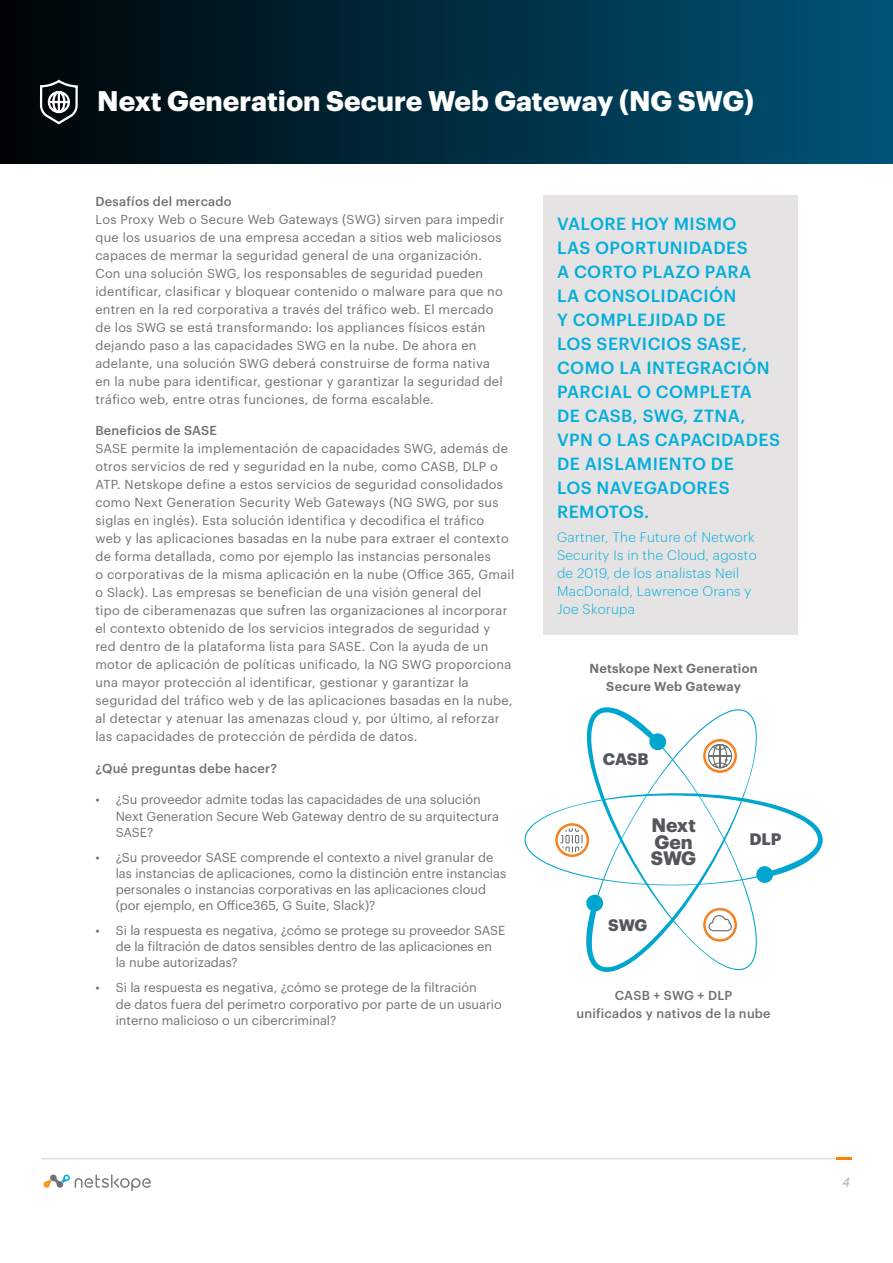
<style>
.page{position:relative;width:893px;height:1263px;background:#fff}
.page>*{position:absolute;margin:0;border:0;box-sizing:border-box;transform-origin:0 0}
.main_headline_title{font:700 27.75px "Graphik";letter-spacing:-.005em;color:#fff}
.t1{font:700 19.05px/16.4px "Graphik";color:#53565a}
.callout{font:500 17.25px/24px "Graphik";letter-spacing:.025em;color:#00aedc}
.t2{font:700 16.35px "Graphik";color:#53565a}
.callout_title_name{font:300 13.5px/18px "Graphik";letter-spacing:.025em;color:#00aedc}
.t3{font:italic 13.5px "Arial";color:#aeb6bb}
.body_copy{font:12.75px/18px "Graphik";letter-spacing:.02em;color:#717074}
.body_copy-2{font:12.75px/16.2px "Graphik";color:#717074}
.subhead_III{font:600 12.75px/18px "Graphik";letter-spacing:.02em;color:#717074;text-align:center}
.subhead_III-2{font:500 12.75px/18px "Graphik";letter-spacing:.02em;color:#717074;text-align:center}
.body_copy-3{font:500 12.75px "Graphik";letter-spacing:.02em;color:#717074}
.s1{font-weight:500}
</style>
<div class="page">
<svg style="left:43px;top:1174px;width:108px;height:17px"></svg>
<hr style="left:41px;top:1158px;width:810px;height:1px;background:#717074">
<svg style="left:836px;top:1157px;width:15px;height:2px"></svg>
<svg style="left:524px;top:707px;width:299px;height:265px"></svg>
<div style="left:586px;top:895px;width:17px;height:16px;background:#00a6cf;border-radius:50%"></div>
<div style="left:0;top:0;width:893px;height:164px;background:linear-gradient(to right,#000305,#005477)"></div>
<svg style="left:39px;top:78px;width:40px;height:48px"></svg>
<div style="left:543px;top:195px;width:255px;height:440px;background:#e6e3e4"></div>
<p class="main_headline_title" style="left:97px;top:79px;width:658px">Next Generation Secure Web Gateway (NG SWG)</p>
<p class="body_copy" style="left:95px;top:191px;width:410px"><span class="s1">Desafíos del mercado<br></span>Los Proxy Web o Secure Web Gateways (SWG) sirven para impedir que los usuarios de una empresa accedan a sitios web maliciosos capaces de mermar la seguridad general de una organización.<br>Con una solución SWG, los responsables de seguridad pueden identificar, clasificar y bloquear contenido o malware para que no entren en la red corporativa a través del tráfico web. El mercado de los SWG se está transformando: los appliances físicos están dejando paso a las capacidades SWG en la nube. De ahora en adelante, una solución SWG deberá construirse de forma nativa en la nube para identificar, gestionar y garantizar la seguridad del tráfico web, entre otras funciones, de forma escalable.</p>
<p class="body_copy" style="left:95px;top:420px;width:420px"><span class="s1">Beneficios de SASE<br></span>SASE permite la implementación de capacidades SWG, además de otros servicios de red y seguridad en la nube, como CASB, DLP o ATP. Netskope define a estos servicios de seguridad consolidados como Next Generation Security Web Gateways (NG SWG, por sus siglas en inglés). Esta solución identifica y decodifica el tráfico<br>web y las aplicaciones basadas en la nube para extraer el contexto de forma detallada, como por ejemplo las instancias personales<br>o corporativas de la misma aplicación en la nube (Office 365, Gmail o Slack). Las empresas se benefician de una visión general del<br>tipo de ciberamenazas que sufren las organizaciones al incorporar el contexto obtenido de los servicios integrados de seguridad y<br>red dentro de la plataforma lista para SASE. Con la ayuda de un motor de aplicación de políticas unificado, la NG SWG proporciona una mayor protección al identificar, gestionar y garantizar la seguridad del tráfico web y de las aplicaciones basadas en la nube, al detectar y atenuar las amenazas cloud y, por último, al reforzar las capacidades de protección de pérdida de datos.</p>
<p class="body_copy-3" style="left:95px;top:758px;width:183px">¿Qué preguntas debe hacer?</p>
<p class="body_copy-2" style="left:116px;top:791px;width:385px;text-indent:-20px">• ¿Su proveedor admite todas las capacidades de una solución<br>Next Generation Secure Web Gateway dentro de su arquitectura<br>SASE?</p>
<p class="body_copy-2" style="left:116px;top:848px;width:392px;text-indent:-20px">• ¿Su proveedor SASE comprende el contexto a nivel granular de las instancias de aplicaciones, como la distinción entre instancias personales o instancias corporativas en las aplicaciones cloud (por ejemplo, en Office365, G Suite, Slack)?</p>
<p class="body_copy-2" style="left:116px;top:921px;width:391px;text-indent:-20px">• Si la respuesta es negativa, ¿cómo se protege su proveedor SASE de la filtración de datos sensibles dentro de las aplicaciones en<br>la nube autorizadas?</p>
<p class="body_copy-2" style="left:116px;top:979px;width:388px;text-indent:-20px">• Si la respuesta es negativa, ¿cómo se protege de la filtración<br>de datos fuera del perímetro corporativo por parte de un usuario interno malicioso o un cibercriminal?</p>
<p class="callout" style="left:557px;top:210px;width:224px">VALORE HOY MISMO<br>LAS OPORTUNIDADES<br>A CORTO PLAZO PARA<br>LA CONSOLIDACIÓN<br>Y COMPLEJIDAD DE<br>LOS SERVICIOS SASE,<br>COMO LA INTEGRACIÓN<br>PARCIAL O COMPLETA<br>DE CASB, SWG, ZTNA,<br>VPN O LAS CAPACIDADES<br>DE AISLAMIENTO DE<br>LOS NAVEGADORES<br>REMOTOS.</p>
<p class="callout_title_name" style="left:557px;top:527px;width:201px">Gartner, The Future of Network<br>Security Is in the Cloud, agosto de 2019, de los analistas Neil<br>MacDonald, Lawrence Orans y<br>Joe Skorupa</p>
<p class="subhead_III" style="left:590px;top:659px;width:170px">Netskope Next Generation<br>Secure Web Gateway</p>
<p class="t2" style="left:603px;top:747px;width:47px">CASB</p>
<h2 class="t1" style="left:651px;top:816px;width:47px">Next<br>Gen<br>SWG</h2>
<p class="t2" style="left:608px;top:912px;width:41px">SWG</p>
<p class="t2" style="left:749px;top:826px;width:34px">DLP</p>
<p class="subhead_III-2" style="left:576px;top:985px;width:196px">CASB + SWG + DLP<br>unificados y nativos de la nube</p>
<p class="t3" style="left:842px;top:1173px;width:9px">4</p>
</div>
